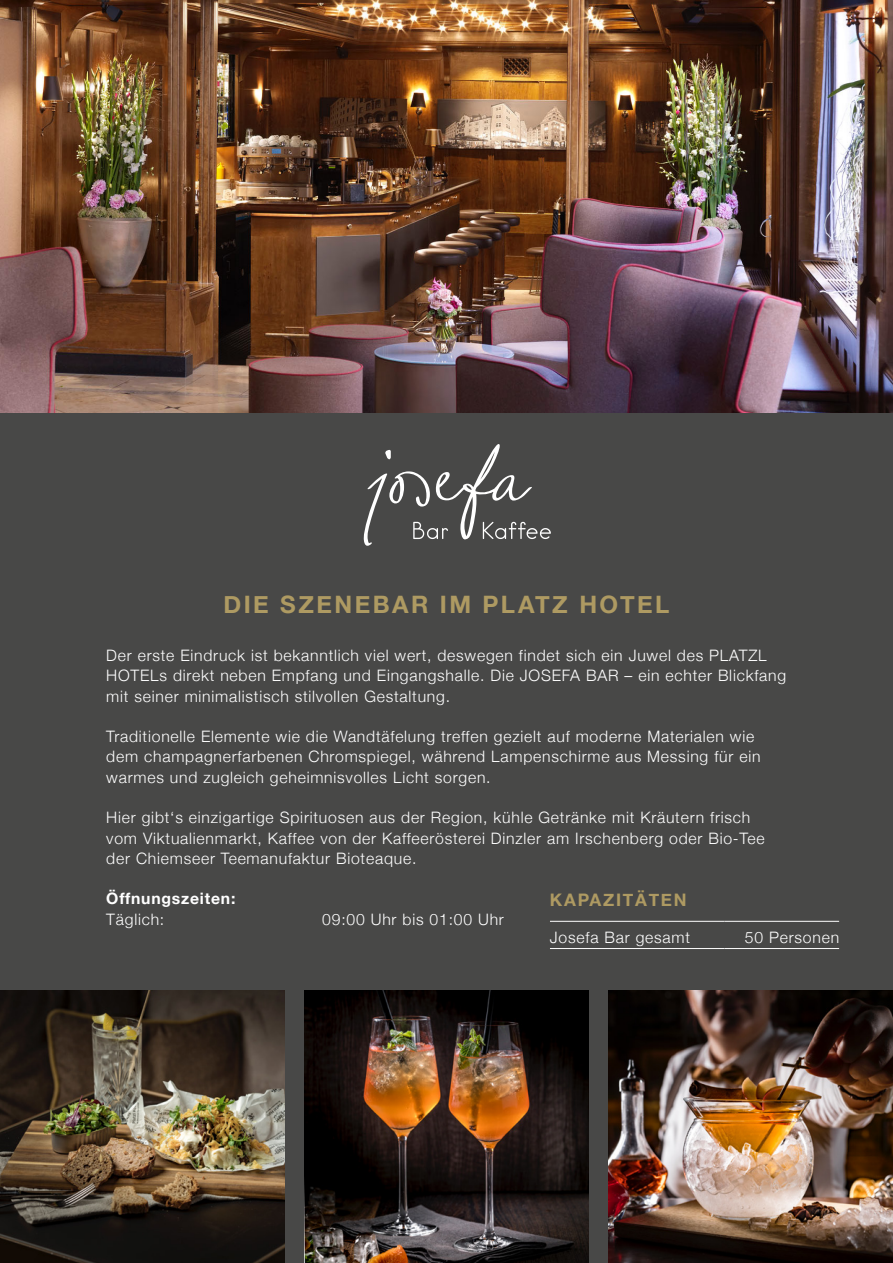
<style>
.page{position:relative;width:893px;height:1263px;background:#484847}
.page>*{position:absolute;margin:0;border:0;box-sizing:border-box;transform-origin:0 0}
.t1{font:700 24px "Helvetica Neue";letter-spacing:.1em;color:#ae9a62}
.t2{font:700 17.25px "Helvetica Neue";letter-spacing:.1em;color:#ae9a62}
.t3{font:300 15.75px/20.2px "Helvetica Neue";letter-spacing:.05em;color:#fff}
.t4{font:700 15.75px "Helvetica Neue";letter-spacing:.05em;color:#fff}
</style>
<div class="page">
<img style="left:0;top:0;width:893px;height:412px">
<img style="left:608px;top:991px;width:285px;height:272px">
<img style="left:0;top:991px;width:285px;height:272px">
<img style="left:304px;top:991px;width:285px;height:272px">
<svg style="left:364px;top:444px;width:187px;height:102px"></svg>
<hr style="left:550px;top:921px;width:174px;height:1px;background:#fff">
<hr style="left:724px;top:921px;width:115px;height:1px;background:#fff">
<hr style="left:550px;top:948px;width:174px;height:1px;background:#fff">
<hr style="left:724px;top:948px;width:115px;height:1px;background:#fff">
<h1 class="t1" style="left:224px;top:586px;width:447px">DIE SZENEBAR IM PLATZ HOTEL</h1>
<p class="t3" style="left:106px;top:644px;width:681px">Der erste Eindruck ist bekanntlich viel wert, deswegen findet sich ein Juwel des PLATZL<br>HOTELs direkt neben Empfang und Eingangshalle. Die JOSEFA BAR – ein echter Blickfang mit seiner minimalistisch stilvollen Gestaltung.</p>
<p class="t3" style="left:106px;top:725px;width:656px">Traditionelle Elemente wie die Wandtäfelung treffen gezielt auf moderne Materialen wie dem champagnerfarbenen Chromspiegel, während Lampenschirme aus Messing für ein warmes und zugleich geheimnisvolles Licht sorgen.</p>
<p class="t3" style="left:106px;top:806px;width:660px">Hier gibt‘s einzigartige Spirituosen aus der Region, kühle Getränke mit Kräutern frisch vom Viktualienmarkt, Kaffee von der Kaffeerösterei Dinzler am Irschenberg oder Bio-Tee der Chiemseer Teemanufaktur Bioteaque.</p>
<p class="t4" style="left:106px;top:886px;width:131px">Öffnungszeiten:</p>
<p class="t3" style="left:106px;top:908px;width:60px">Täglich:</p>
<p class="t3" style="left:322px;top:908px;width:183px">09:00 Uhr bis 01:00 Uhr</p>
<p class="t2" style="left:550px;top:886px;width:138px">KAPAZITÄTEN</p>
<p class="t3" style="left:550px;top:926px;width:142px">Josefa Bar gesamt</p>
<p class="t3" style="left:745px;top:926px;width:96px">50 Personen</p>
</div>
